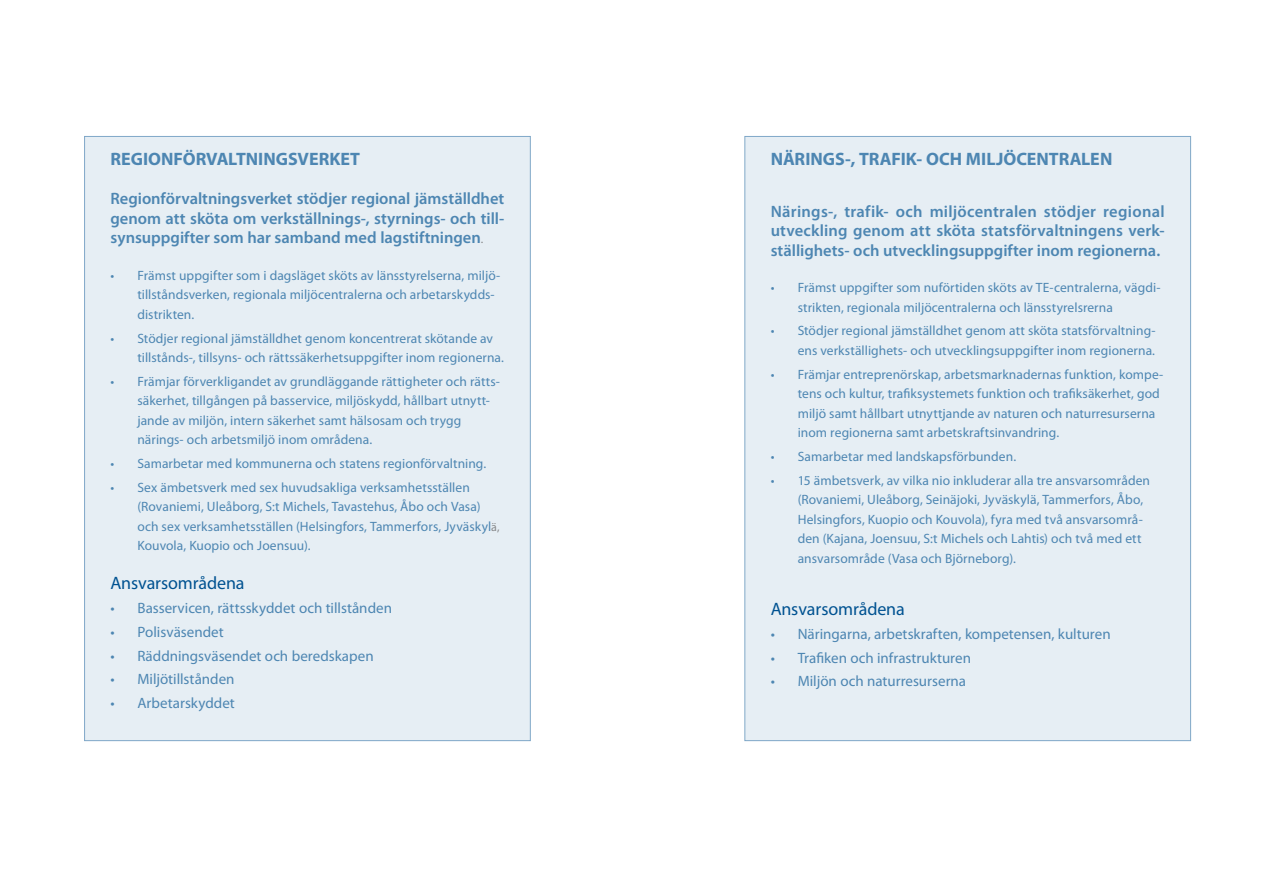
<style>
.page{position:relative;width:1263px;height:893px;background:#fff}
.page>*{position:absolute;margin:0;border:0;box-sizing:border-box;transform-origin:0 0}
.t1{font:700 18px "Myriad Pro";color:#4d86b2}
.t2{font:18px "Myriad Pro";letter-spacing:-.005em;color:#005291}
.t3{font:600 16.5px/19.5px "Myriad Pro";color:#4d86b2;text-align:justify}
.t4{font:15px "Myriad Pro";color:#4d86b2}
.t5{font:13.5px/19.5px "Myriad Pro";letter-spacing:.005em;color:#4d86b2}
.s1{font-weight:400;font-size:12px;color:#87888a}
.s2{font-size:12px;color:#87888a}
</style>
<div class="page">
<div style="left:745px;top:136px;width:445px;height:605px;background:#e6eef4"></div>
<div style="left:85px;top:136px;width:445px;height:605px;background:#e6eef4"></div>
<h1 class="t1" style="left:110px;top:148px;width:251px">REGIONFÖRVALTNINGSVERKET</h1>
<p class="t3" style="left:110px;top:189px;width:395px">Regionförvaltningsverket stödjer regional jämställdhet genom att sköta om verkställnings-, styrnings- och till&shy;synsuppgifter som har samband med lagstiftningen<span class="s1">.</span></p>
<p class="t5" style="left:137px;top:265px;width:364px;text-indent:-27px">• Främst uppgifter som i dagsläget sköts av länsstyrelserna, miljö&shy;tillståndsverken, regionala miljöcentralerna och arbetarskydds&shy;distrikten.</p>
<p class="t5" style="left:137px;top:328px;width:368px;text-indent:-27px">• Stödjer regional jämställdhet genom koncentrerat skötande av tillstånds-, tillsyns- och rättssäkerhetsuppgifter inom regionerna.</p>
<p class="t5" style="left:137px;top:371px;width:364px;text-indent:-27px">• Främjar förverkligandet av grundläggande rättigheter och rätts&shy;säkerhet, tillgången på basservice, miljöskydd, hållbart utnytt&shy;jande av miljön, intern säkerhet samt hälsosam och trygg närings- och arbetsmiljö inom områdena.</p>
<p class="t5" style="left:110px;top:454px;width:377px">• Samarbetar med kommunerna och statens regionförvaltning.</p>
<p class="t5" style="left:137px;top:477px;width:364px;text-indent:-27px">• Sex ämbetsverk med sex huvudsakliga verksamhetsställen (Rovaniemi, Uleåborg, S:t Michels, Tavastehus, Åbo och Vasa) och sex verksamhetsställen (Helsingfors, Tammerfors, Jyväskyl<span class="s2">ä, </span>Kouvola, Kuopio och Joensuu).</p>
<h1 class="t2" style="left:110px;top:572px;width:136px">Ansvarsområdena</h1>
<p class="t4" style="left:110px;top:599px;width:283px">• Basservicen, rättsskyddet och tillstånden</p>
<p class="t4" style="left:110px;top:623px;width:115px">• Polisväsendet</p>
<p class="t4" style="left:110px;top:646px;width:265px">• Räddningsväsendet och beredskapen</p>
<p class="t4" style="left:110px;top:670px;width:126px">• Miljötillstånden</p>
<p class="t4" style="left:110px;top:694px;width:126px">• Arbetarskyddet</p>
<h1 class="t1" style="left:771px;top:148px;width:343px">NÄRINGS-, TRAFIK- OCH MILJÖCENTRALEN</h1>
<p class="t3" style="left:771px;top:201px;width:395px">Närings-, trafik- och miljöcentralen stödjer regional utveckling genom att sköta statsförvaltningens verk&shy;ställighets- och utvecklingsuppgifter inom regionerna.</p>
<p class="t5" style="left:798px;top:278px;width:364px;text-indent:-27px">• Främst uppgifter som nuförtiden sköts av TE-centralerna, vägdi&shy;strikten, regionala miljöcentralerna och länsstyrelsrerna</p>
<p class="t5" style="left:771px;top:321px;width:386px;text-align:right">• Stödjer regional jämställdhet genom att sköta statsförvaltning&shy;ens verkställighets- och utvecklingsuppgifter inom regionerna.</p>
<p class="t5" style="left:798px;top:364px;width:367px;text-indent:-27px">• Främjar entreprenörskap, arbetsmarknadernas funktion, kompe&shy;tens och kultur, trafiksystemets funktion och trafiksäkerhet, god miljö samt hållbart utnyttjande av naturen och naturresurserna inom regionerna samt arbetskraftsinvandring.</p>
<p class="t5" style="left:771px;top:446px;width:247px">• Samarbetar med landskapsförbunden.</p>
<p class="t5" style="left:798px;top:470px;width:354px;text-indent:-27px">• 15 ämbetsverk, av vilka nio inkluderar alla tre ansvarsområden (Rovaniemi, Uleåborg, Seinäjoki, Jyväskylä, Tammerfors, Åbo, Helsingfors, Kuopio och Kouvola), fyra med två ansvarsområ&shy;den (Kajana, Joensuu, S:t Michels och Lahtis) och två med ett ansvarsområde (Vasa och Björneborg).</p>
<h1 class="t2" style="left:771px;top:598px;width:136px">Ansvarsområdena</h1>
<p class="t4" style="left:771px;top:625px;width:341px">• Näringarna, arbetskraften, kompetensen, kulturen</p>
<p class="t4" style="left:771px;top:648px;width:202px">• Trafiken och infrastrukturen</p>
<p class="t4" style="left:771px;top:672px;width:197px">• Miljön och naturresurserna</p>
</div>
